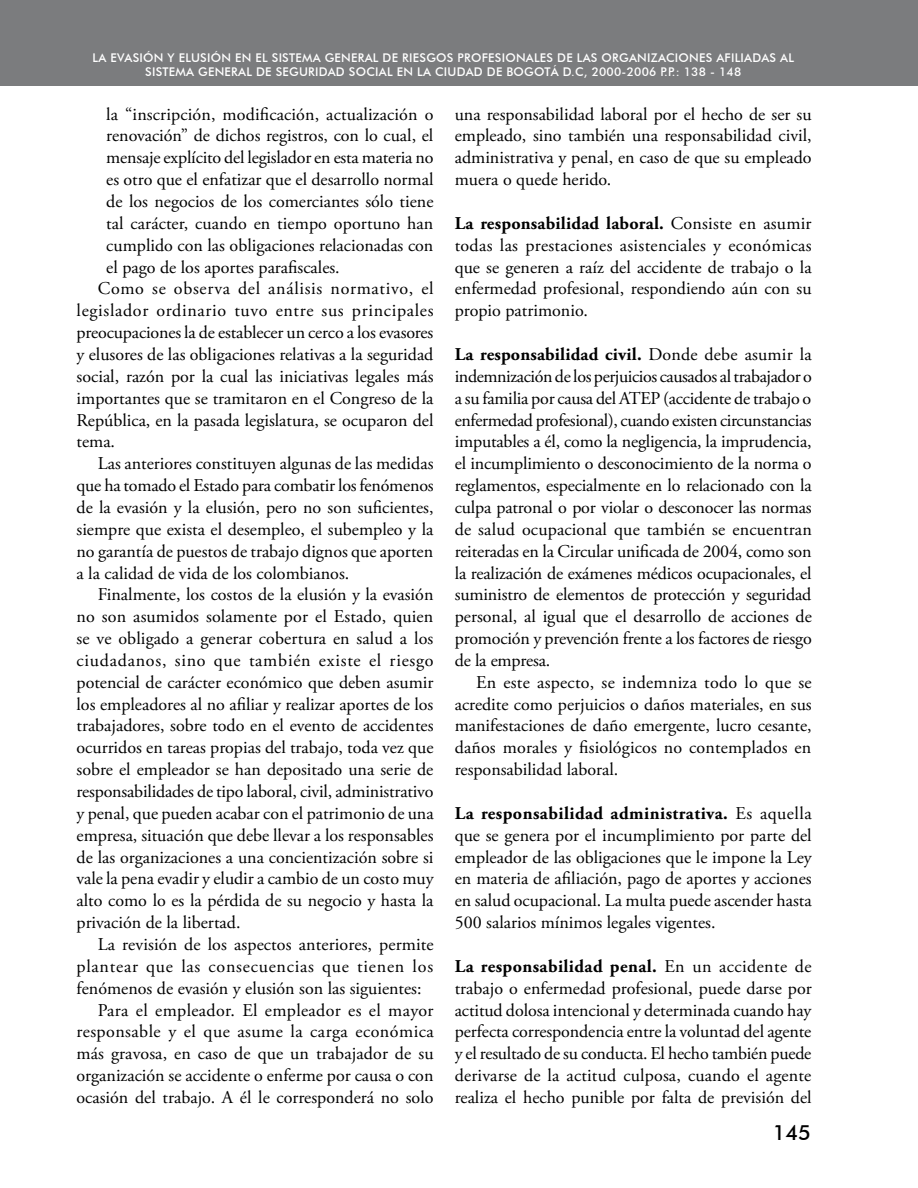
<style>
.page{position:relative;width:918px;height:1188px;background:#fff}
.page>*{position:absolute;margin:0;border:0;box-sizing:border-box;transform-origin:0 0}
.t1{font:500 21px "Futura BT";color:#000}
.t2{font:18px/21.9px "Adobe Garamond Pro";color:#000;text-align:justify}
.t3{font:18px "Adobe Garamond Pro";letter-spacing:.04em;color:#000}
.t4{font:18px "Adobe Garamond Pro";letter-spacing:.025em;color:#000}
.t5{font:18px "Adobe Garamond Pro";letter-spacing:.02em;color:#000}
.t6{font:500 12px "Futura BT";letter-spacing:.02em;color:#fff}
.s1{font-weight:700}
</style>
<div class="page">
<div style="left:0;top:0;width:918px;height:86px;background:#7b7c7e"></div>
<p class="t6" style="left:93px;top:50px;width:94px">LA EVASIÓ N Y ELU</p>
<p class="t6" style="left:200px;top:50px;width:530px">SIÓ N EN EL SI STEMA GENERAL DE RIESGOS PROFESI ONALES DE LAS ORGANIZACI ONES AFILI</p>
<p class="t6" style="left:744px;top:50px;width:50px">ADAS AL</p>
<p class="t6" style="left:145px;top:65px;width:298px">SISTEMA GENERAL DE SEGU RI DAD SOCIAL EN LA CIU</p>
<p class="t6" style="left:457px;top:65px;width:286px">DAD DE BOGOTÁ D.C, 2000-2006 P.P.: 138 - 148</p>
<p class="t2" style="left:106px;top:104px;width:329px">la “inscripción, modificación, actualización o</p>
<p class="t2" style="left:106px;top:125px;width:329px">renovación” de dichos registros, con lo cual, el</p>
<p class="t2" style="left:106px;top:147px;width:329px">mensaje explícito del legislador en esta materia no</p>
<p class="t2" style="left:106px;top:169px;width:329px">es otro que el enfatizar que el desarrollo normal</p>
<p class="t2" style="left:106px;top:191px;width:329px">de los negocios de los comerciantes sólo tiene</p>
<p class="t2" style="left:106px;top:213px;width:329px">tal carácter, cuando en tiempo oportuno han</p>
<p class="t2" style="left:106px;top:235px;width:329px">cumplido con las obligaciones relacionadas con</p>
<p class="t2" style="left:106px;top:257px;width:235px">el pago de los aportes parafiscales.</p>
<p class="t3" style="left:98px;top:278px;width:337px">Como se observa del análisis normativo, el</p>
<p class="t3" style="left:77px;top:300px;width:359px">legislador ordinario tuvo entre sus principales</p>
<p class="t2" style="left:77px;top:322px;width:358px">preocupaciones la de establecer un cerco a los evasores</p>
<p class="t2" style="left:77px;top:344px;width:358px">y elusores de las obligaciones relativas a la seguridad</p>
<p class="t2" style="left:77px;top:366px;width:359px">social, razón por la cual las iniciativas legales más</p>
<p class="t2" style="left:77px;top:388px;width:359px">importantes que se tramitaron en el Congreso de la</p>
<p class="t2" style="left:77px;top:410px;width:358px">República, en la pasada legislatura, se ocuparon del</p>
<p class="t2" style="left:77px;top:431px;width:40px">tema.</p>
<p class="t2" style="left:98px;top:453px;width:337px">Las anteriores constituyen algunas de las medidas</p>
<p class="t2" style="left:77px;top:475px;width:359px">que ha tomado el Estado para combatir los fenómenos</p>
<p class="t2" style="left:77px;top:497px;width:359px">de la evasión y la elusión, pero no son suficientes,</p>
<p class="t2" style="left:77px;top:519px;width:358px">siempre que exista el desempleo, el subempleo y la</p>
<p class="t2" style="left:77px;top:541px;width:358px">no garantía de puestos de trabajo dignos que aporten</p>
<p class="t2" style="left:77px;top:562px;width:274px">a la calidad de vida de los colombianos.</p>
<p class="t2" style="left:98px;top:584px;width:337px">Finalmente, los costos de la elusión y la evasión</p>
<p class="t2" style="left:77px;top:606px;width:358px">no son asumidos solamente por el Estado, quien</p>
<p class="t2" style="left:77px;top:628px;width:358px">se ve obligado a generar cobertura en salud a los</p>
<p class="t3" style="left:77px;top:649px;width:359px">ciudadanos, sino que también existe el riesgo</p>
<p class="t2" style="left:77px;top:672px;width:358px">potencial de carácter económico que deben asumir</p>
<p class="t2" style="left:77px;top:694px;width:358px">los empleadores al no afiliar y realizar aportes de los</p>
<p class="t2" style="left:77px;top:715px;width:358px">trabajadores, sobre todo en el evento de accidentes</p>
<p class="t2" style="left:77px;top:737px;width:358px">ocurridos en tareas propias del trabajo, toda vez que</p>
<p class="t2" style="left:77px;top:759px;width:358px">sobre el empleador se han depositado una serie de</p>
<p class="t2" style="left:77px;top:781px;width:358px">responsabilidades de tipo laboral, civil, administrativo</p>
<p class="t2" style="left:77px;top:803px;width:359px">y penal, que pueden acabar con el patrimonio de una</p>
<p class="t2" style="left:77px;top:825px;width:358px">empresa, situación que debe llevar a los responsables</p>
<p class="t2" style="left:77px;top:847px;width:358px">de las organizaciones a una concientización sobre si</p>
<p class="t2" style="left:77px;top:868px;width:359px">vale la pena evadir y eludir a cambio de un costo muy</p>
<p class="t2" style="left:77px;top:890px;width:358px">alto como lo es la pérdida de su negocio y hasta la</p>
<p class="t2" style="left:77px;top:912px;width:165px">privación de la libertad.</p>
<p class="t2" style="left:98px;top:934px;width:337px">La revisión de los aspectos anteriores, permite</p>
<p class="t3" style="left:77px;top:955px;width:358px">plantear que las consecuencias que tienen los</p>
<p class="t2" style="left:77px;top:978px;width:347px">fenómenos de evasión y elusión son las siguientes:</p>
<p class="t5" style="left:98px;top:999px;width:337px">Para el empleador. El empleador es el mayor</p>
<p class="t4" style="left:77px;top:1021px;width:359px">responsable y el que asume la carga económica</p>
<p class="t2" style="left:77px;top:1043px;width:359px">más gravosa, en caso de que un trabajador de su</p>
<p class="t2" style="left:77px;top:1065px;width:358px">organización se accidente o enferme por causa o con</p>
<p class="t2" style="left:77px;top:1087px;width:358px">ocasión del trabajo. A él le corresponderá no solo</p>
<p class="t2" style="left:455px;top:104px;width:358px">una responsabilidad laboral por el hecho de ser su empleado, sino también una responsabilidad civil, administrativa y penal, en caso de que su empleado muera o quede herido.</p>
<p class="t2" style="left:455px;top:213px;width:358px"><span class="s1">La responsabilidad laboral.</span> Consiste en asumir todas las prestaciones asistenciales y económicas que se generen a raíz del accidente de trabajo o la enfermedad profesional, respondiendo aún con su propio patrimonio.</p>
<p class="t2" style="left:455px;top:344px;width:359px"><span class="s1">La responsabilidad civil.</span> Donde debe asumir la indemnización de los perjuicios causados al trabajador o a su familia por causa del ATEP (accidente de trabajo o enfermedad profesional), cuando existen circunstancias imputables a él, como la negligencia, la imprudencia, el incumplimiento o desconocimiento de la norma o reglamentos, especialmente en lo relacionado con la culpa patronal o por violar o desconocer las normas de salud ocupacional que también se encuentran reiteradas en la Circular unificada de 2004, como son la realización de exámenes médicos ocupacionales, el suministro de elementos de protección y seguridad personal, al igual que el desarrollo de acciones de promoción y prevención frente a los factores de riesgo de la empresa.</p>
<p class="t2" style="left:455px;top:672px;width:358px;text-indent:21px">En este aspecto, se indemniza todo lo que se acredite como perjuicios o daños materiales, en sus manifestaciones de daño emergente, lucro cesante, daños morales y fisiológicos no contemplados en responsabilidad laboral.</p>
<p class="t2" style="left:455px;top:803px;width:358px"><span class="s1">La responsabilidad administrativa.</span> Es aquella que se genera por el incumplimiento por parte del empleador de las obligaciones que le impone la Ley en materia de afiliación, pago de aportes y acciones en salud ocupacional. La multa puede ascender hasta 500 salarios mínimos legales vigentes.</p>
<p class="t2" style="left:455px;top:956px;width:358px"><span class="s1">La responsabilidad penal.</span> En un accidente de trabajo o enfermedad profesional, puede darse por actitud dolosa intencional y determinada cuando hay perfecta correspondencia entre la voluntad del agente y el resultado de su conducta. El hecho también puede derivarse de la actitud culposa, cuando el agente realiza el hecho punible por falta de previsión del</p>
<p class="t1" style="left:773px;top:1120px;width:40px">145</p>
</div>
